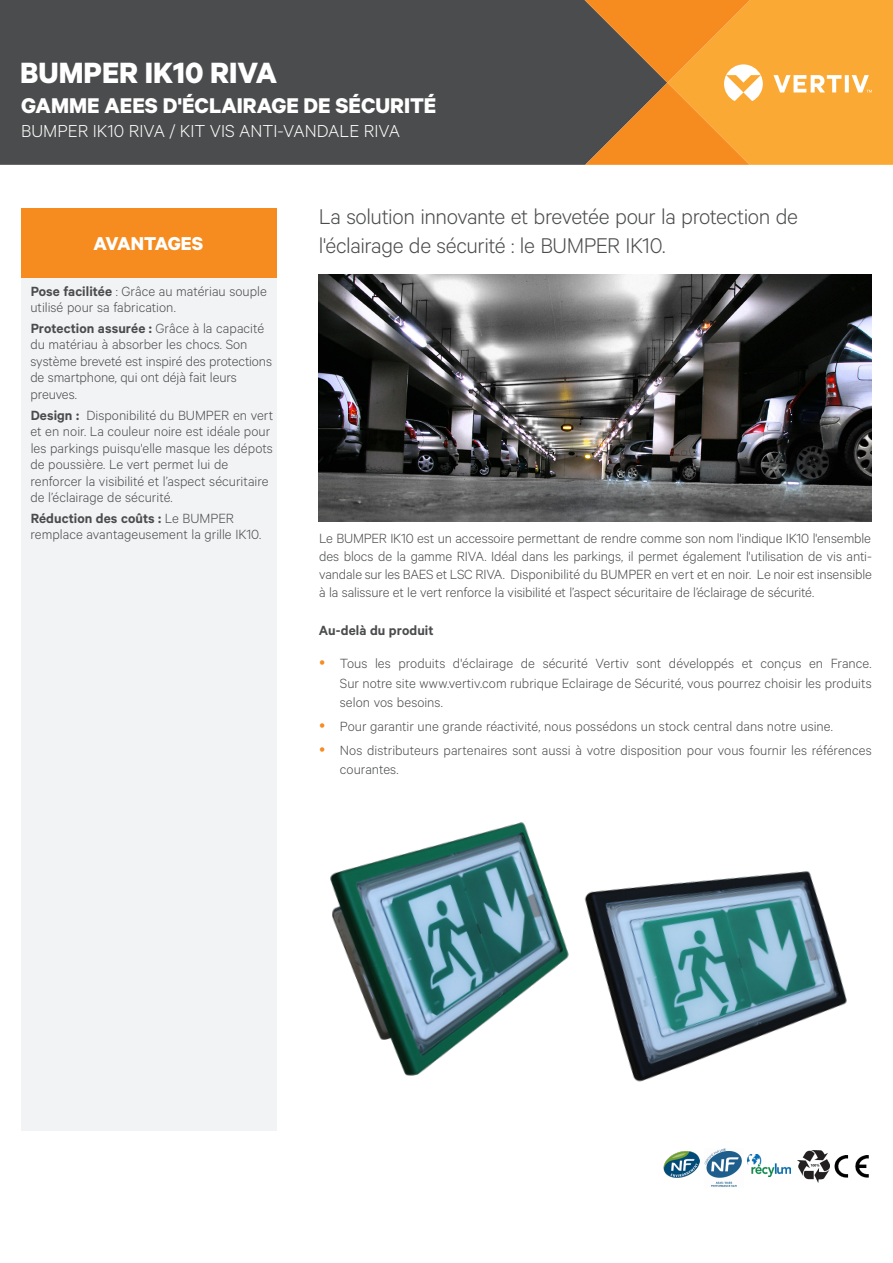
<style>
.page{position:relative;width:893px;height:1263px;background:#fff}
.page>*{position:absolute;margin:0;border:0;box-sizing:border-box;transform-origin:0 0}
.Vertiv_Header_Title{font:700 33px "Calibre";color:#fff}
.Vertiv_Lead-in_Intro{font:300 24px/28.8px "Calibre";letter-spacing:-.02em;color:#4b4c4d}
.Vertiv_Header_Subtit{font:700 24px "Calibre";color:#fff}
.Orange_Box_Heading{font:700 21px "Calibre";letter-spacing:-.015em;color:#fff}
.Vertiv_Header_Subtit-2{font:300 19.5px "Calibre";color:#fff}
.Vertiv_Lead-in2{font:300 15px/19.5px "Calibre";letter-spacing:-.005em;color:#4b4c4d;text-align:justify}
.Gray_Column_No_Bulle{font:300 15px/16.5px "Calibre";color:#4b4c4d}
.Vertiv_Heading{font:600 15px "Calibre";letter-spacing:.005em;color:#4b4c4d}
.s1{font-weight:600}
</style>
<div class="page">
<div style="left:0;top:0;width:563px;height:165px;background:#4b4c4d"></div>
<svg style="left:563px;top:0;width:330px;height:165px;background:#d7933a"></svg>
<img style="left:330px;top:822px;width:216px;height:254px">
<img style="left:546px;top:871px;width:301px;height:211px">
<img style="left:747px;top:1154px;width:44px;height:22px">
<img style="left:835px;top:1155px;width:34px;height:23px">
<img style="left:704px;top:1149px;width:38px;height:38px">
<img style="left:797px;top:1150px;width:33px;height:33px">
<div style="left:21px;top:277px;width:255px;height:854px;background:#f2f3f4"></div>
<div style="left:21px;top:208px;width:255px;height:69px;background:#f68b1f"></div>
<img style="left:319px;top:274px;width:553px;height:247px">
<img style="left:663px;top:1151px;width:37px;height:27px">
<p class="Vertiv_Header_Title" style="left:20px;top:53px;width:259px">BUMPER IK10 RIVA</p>
<p class="Vertiv_Header_Subtit" style="left:21px;top:91px;width:417px">GAMME AEES D'ÉCLAIRAGE DE SÉCURITÉ</p>
<p class="Vertiv_Header_Subtit-2" style="left:21px;top:120px;width:380px">BUMPER IK10 RIVA / KIT VIS ANTI-VANDALE RIVA</p>
<p class="Orange_Box_Heading" style="left:93px;top:230px;width:111px">AVANTAGES</p>
<p class="Gray_Column_No_Bulle" style="left:30px;top:282px;width:238px"><span class="s1">Pose facilitée</span> : Grâce au matériau souple utilisé pour sa fabrication.</p>
<p class="Gray_Column_No_Bulle" style="left:30px;top:319px;width:243px"><span class="s1">Protection assurée :</span> Grâce à la capacité du matériau à absorber les chocs. Son système breveté est inspiré des protections de smartphone, qui ont déjà fait leurs preuves.</p>
<p class="Gray_Column_No_Bulle" style="left:30px;top:406px;width:244px"><span class="s1">Design :</span> Disponibilité du BUMPER en vert et en noir. La couleur noire est idéale pour les parkings puisqu'elle masque les dépots de poussière. Le vert permet lui de renforcer la visibilité et l’aspect sécuritaire de l’éclairage de sécurité.</p>
<p class="Gray_Column_No_Bulle" style="left:30px;top:509px;width:232px"><span class="s1">Réduction des coûts :</span> Le BUMPER remplace avantageusement la grille IK10.</p>
<p class="Vertiv_Lead-in_Intro" style="left:319px;top:201px;width:481px">La solution innovante et brevetée pour la protection de l'éclairage de sécurité : le BUMPER IK10.</p>
<p class="Vertiv_Lead-in2" style="left:319px;top:528px;width:553px">Le BUMPER IK10 est un accessoire permettant de rendre comme son nom l'indique IK10 l'ensemble</p>
<p class="Vertiv_Lead-in2" style="left:319px;top:546px;width:554px;line-height:18px">des blocs de la gamme RIVA. Idéal dans les parkings, il permet également l'utilisation de vis anti&shy;vandale sur les BAES et LSC RIVA. Disponibilité du BUMPER en vert et en noir. Le noir est insensible à la salissure et le vert renforce la visibilité et l’aspect sécuritaire de l’éclairage de sécurité.</p>
<p class="Vertiv_Heading" style="left:319px;top:622px;width:116px">Au-delà du produit</p>
<p class="Vertiv_Lead-in2" style="left:340px;top:653px;width:533px">Tous les produits d'éclairage de sécurité Vertiv sont développés et conçus en France.<br>Sur notre site www.vertiv.com rubrique Eclairage de Sécurité, vous pourrez choisir les produits selon vos besoins.</p>
<p class="Vertiv_Lead-in2" style="left:340px;top:716px;width:494px">Pour garantir une grande réactivité, nous possédons un stock central dans notre usine.</p>
<p class="Vertiv_Lead-in2" style="left:340px;top:740px;width:533px">Nos distributeurs partenaires sont aussi à votre disposition pour vous fournir les références courantes.</p>
</div>
